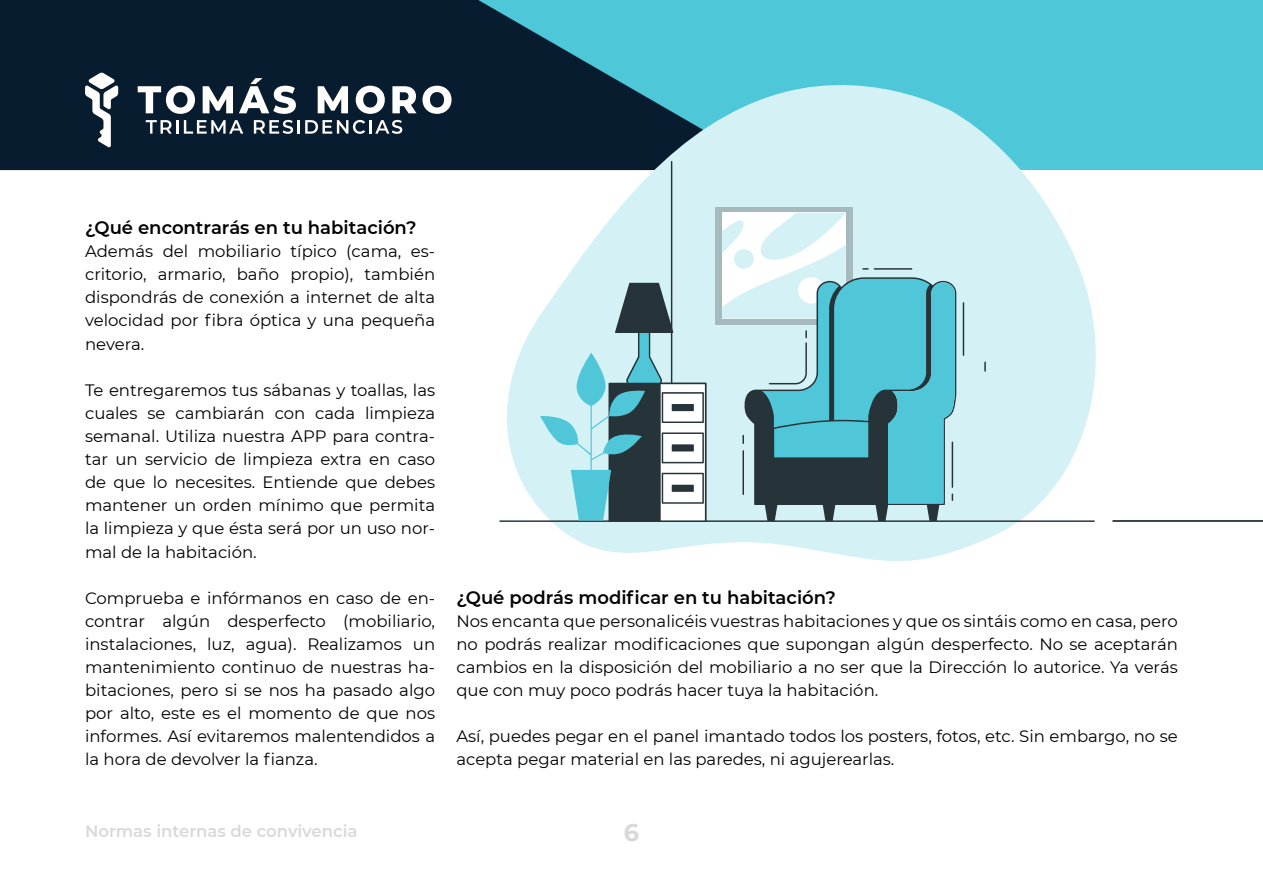
<style>
.page{position:relative;width:1263px;height:893px;background:#fff}
.page>*{position:absolute;margin:0;border:0;box-sizing:border-box;transform-origin:0 0}
.t1{font:700 24px "Montserrat";color:#d9d9d9}
.t2{font:600 18px "Montserrat";color:#000}
.t3{font:16.5px/23.1px "Montserrat";color:#000;text-align:justify}
.t4{font:600 16.5px "Montserrat";color:#d9d9d9}
</style>
<div class="page">
<div style="left:0;top:0;width:1263px;height:170px;background:#4ec7d8"></div>
<div style="left:0;top:0;width:586px;height:170px;background:#081c30"></div>
<svg style="left:138px;top:86px;width:57px;height:28px;background:#7f8993"></svg>
<svg style="left:239px;top:78px;width:57px;height:36px;background:#6d7984"></svg>
<svg style="left:356px;top:86px;width:29px;height:28px"></svg>
<svg style="left:392px;top:86px;width:24px;height:27px"></svg>
<svg style="left:422px;top:86px;width:30px;height:28px"></svg>
<svg style="left:203px;top:86px;width:30px;height:27px"></svg>
<svg style="left:318px;top:86px;width:30px;height:27px"></svg>
<svg style="left:146px;top:120px;width:32px;height:14px"></svg>
<svg style="left:184px;top:120px;width:59px;height:14px"></svg>
<svg style="left:254px;top:120px;width:39px;height:14px"></svg>
<hr style="left:297px;top:120px;width:3px;height:14px;background:#fffefd">
<svg style="left:305px;top:120px;width:60px;height:14px"></svg>
<hr style="left:369px;top:120px;width:3px;height:14px;background:#fffefd">
<svg style="left:375px;top:120px;width:27px;height:14px"></svg>
<svg style="left:85px;top:72px;width:33px;height:76px;background:#6e7984"></svg>
<hr style="left:1113px;top:520px;width:150px;height:2px;background:#263338">
<svg style="left:489px;top:62px;width:630px;height:499px"></svg>
<div style="left:715px;top:207px;width:138px;height:118px;background:#a6babd"></div>
<svg style="left:499px;top:277px;width:596px;height:245px;fill:#d4f2f5"></svg>
<svg style="left:984px;top:362px;width:2px;height:10px"></svg>
<hr style="left:963px;top:302px;width:1px;height:54px;background:#263338">
<hr style="left:671px;top:161px;width:1px;height:361px;background:#263338">
<svg style="left:722px;top:213px;width:233px;height:290px;background:#85c1ca"></svg>
<svg style="left:540px;top:283px;width:166px;height:239px;background:#9bbcc1"></svg>
<p class="t2" style="left:85px;top:215px;width:333px">¿Qué encontrarás en tu habitación?</p>
<p class="t3" style="left:85px;top:239px;width:352px">Además del mobiliario típico (cama, es&shy;critorio, armario, baño propio), también dispondrás de conexión a internet de alta velocidad por fibra óptica y una pequeña nevera.</p>
<p class="t3" style="left:85px;top:378px;width:352px">Te entregaremos tus sábanas y toallas, las cuales se cambiarán con cada limpieza semanal. Utiliza nuestra APP para contra&shy;tar un servicio de limpieza extra en caso de que lo necesites. Entiende que debes mantener un orden mínimo que permita la limpieza y que ésta será por un uso nor&shy;mal de la habitación.</p>
<p class="t3" style="left:85px;top:586px;width:352px">Comprueba e infórmanos en caso de en&shy;contrar algún desperfecto (mobiliario, instalaciones, luz, agua). Realizamos un mantenimiento continuo de nuestras ha&shy;bitaciones, pero si se nos ha pasado algo por alto, este es el momento de que nos informes. Así evitaremos malentendidos a la hora de devolver la fianza.</p>
<p class="t2" style="left:456px;top:585px;width:381px">¿Qué podrás modificar en tu habitación?</p>
<p class="t3" style="left:456px;top:609px;width:723px">Nos encanta que personalicéis vuestras habitaciones y que os sintáis como en casa, pero no podrás realizar modificaciones que supongan algún desperfecto. No se aceptarán cambios en la disposición del mobiliario a no ser que la Dirección lo autorice. Ya verás que con muy poco podrás hacer tuya la habitación.</p>
<p class="t3" style="left:456px;top:724px;width:723px">Así, puedes pegar en el panel imantado todos los posters, fotos, etc. Sin embargo, no se acepta pegar material en las paredes, ni agujerearlas.</p>
<p class="t4" style="left:85px;top:820px;width:274px">Normas internas de convivencia</p>
<h1 class="t1" style="left:624px;top:815px;width:17px">6</h1>
</div>
